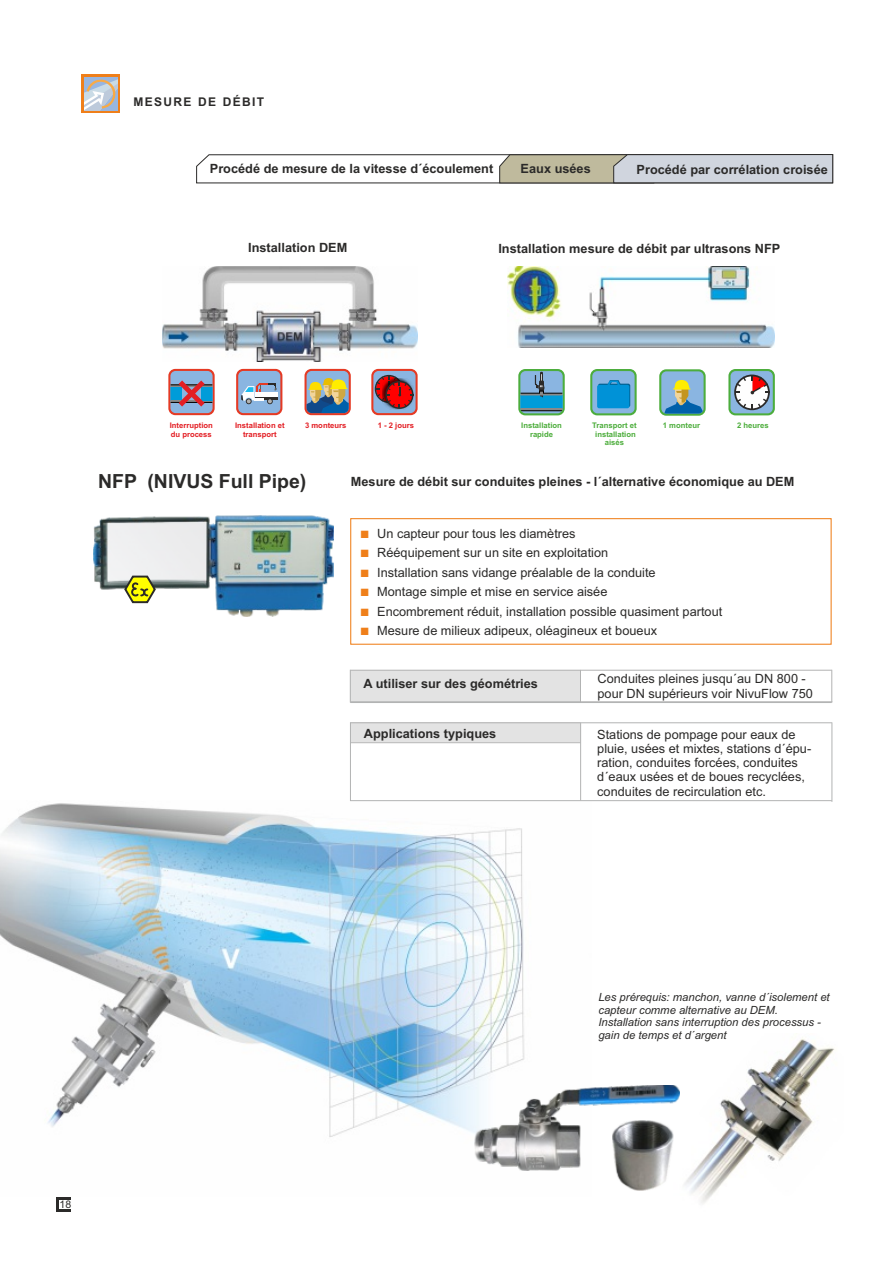
<style>
.page{position:relative;width:893px;height:1263px;background:#fff}
.page>*{position:absolute;margin:0;border:0;box-sizing:border-box;transform-origin:0 0}
.t1{font:700 19.5px "Arial";color:#2b2a29}
.t2{font:12.75px/14.2px "Arial";color:#2b2a29}
.t3{font:700 12.75px "Arial";color:#2b2a29}
.t4{font:700 12px "Arial";letter-spacing:.11em;color:#2b2a29}
.t5{font:italic 11.25px/12.8px "Arial";color:#2b2a29}
.t6{font:10.5px "Arial";color:#2b2a29}
.t7{font:700 7.65px/8.6px "Arial";color:#e31e24}
.t8{font:700 7.65px/8.6px "Arial";color:#4cad3b;text-align:center}
</style>
<div class="page">
<img style="left:0;top:801px;width:591px;height:370px">
<img style="left:684px;top:1039px;width:151px;height:165px">
<img style="left:616px;top:1170px;width:52px;height:20px">
<img style="left:475px;top:1085px;width:205px;height:85px">
<img style="left:94px;top:515px;width:239px;height:102px">
<div style="left:350px;top:518px;width:482px;height:127px;border:1px solid #ef7f1a"></div>
<div style="left:350px;top:670px;width:230px;height:32px;background:#e3e3e3"></div>
<hr style="left:350px;top:670px;width:482px;height:1px;background:#b2b3b3">
<div style="left:82px;top:75px;width:38px;height:38px;background:#ef7f1a"></div>
<div style="left:84px;top:77px;width:34px;height:34px;background:#98b6e0"></div>
<svg style="left:84px;top:79px;width:34px;height:32px"></svg>
<hr style="left:580px;top:670px;width:1px;height:32px;background:#b2b3b3">
<hr style="left:350px;top:670px;width:1px;height:32px;background:#b2b3b3">
<hr style="left:831px;top:670px;width:1px;height:32px;background:#b2b3b3">
<hr style="left:350px;top:702px;width:482px;height:1px;background:#b2b3b3">
<svg style="left:123px;top:575px;width:34px;height:34px"></svg>
<div style="left:351px;top:722px;width:230px;height:20px;background:#e3e3e3"></div>
<hr style="left:350px;top:722px;width:482px;height:1px;background:#b2b3b3">
<hr style="left:580px;top:723px;width:1px;height:77px;background:#b2b3b3">
<hr style="left:350px;top:722px;width:1px;height:79px;background:#b2b3b3">
<hr style="left:831px;top:722px;width:1px;height:80px;background:#b2b3b3">
<hr style="left:350px;top:800px;width:482px;height:1px;background:#b2b3b3">
<hr style="left:350px;top:742px;width:231px;height:1px;background:#b2b3b3">
<svg style="left:56px;top:1197px;width:15px;height:15px"></svg>
<hr style="left:351px;top:701px;width:481px;height:1px;background:#b2b3b3">
<img style="left:162px;top:267px;width:256px;height:95px">
<svg style="left:236px;top:369px;width:46px;height:46px"></svg>
<div style="left:238px;top:371px;width:42px;height:42px;background:#8ab5e1;border-radius:5px"></div>
<hr style="left:255px;top:397px;width:23px;height:3px;background:#2b2a29">
<div style="left:255px;top:392px;width:23px;height:5px;background:#fefefe"></div>
<svg style="left:241px;top:383px;width:36px;height:21px"></svg>
<svg style="left:304px;top:369px;width:47px;height:46px"></svg>
<div style="left:307px;top:371px;width:42px;height:42px;background:#8ab5e1;border-radius:5px"></div>
<svg style="left:307px;top:378px;width:42px;height:35px"></svg>
<svg style="left:371px;top:369px;width:47px;height:46px"></svg>
<div style="left:373px;top:371px;width:43px;height:42px;background:#8ab5e1;border-radius:5px"></div>
<svg style="left:375px;top:375px;width:38px;height:34px"></svg>
<svg style="left:168px;top:369px;width:47px;height:46px"></svg>
<div style="left:170px;top:371px;width:43px;height:42px;background:#8ab5e1;border-radius:5px"></div>
<div style="left:170px;top:387px;width:12px;height:13px;background:#009cd9"></div>
<hr style="left:170px;top:400px;width:43px;height:2px;background:#898989">
<hr style="left:170px;top:402px;width:43px;height:1px;background:#000">
<hr style="left:170px;top:385px;width:43px;height:2px;background:#898989">
<hr style="left:170px;top:385px;width:43px;height:1px;background:#000">
<div style="left:201px;top:387px;width:12px;height:13px;background:#009cd9"></div>
<svg style="left:179px;top:380px;width:26px;height:27px"></svg>
<div style="left:659px;top:369px;width:47px;height:47px;background:#4cad3d;border-radius:7px"></div>
<div style="left:661px;top:371px;width:43px;height:43px;background:#8ab5e1;border-radius:5px"></div>
<svg style="left:664px;top:380px;width:40px;height:34px"></svg>
<svg style="left:728px;top:369px;width:47px;height:46px"></svg>
<div style="left:730px;top:371px;width:43px;height:42px;background:#8ab5e1;border-radius:5px"></div>
<svg style="left:734px;top:375px;width:36px;height:35px"></svg>
<svg style="left:590px;top:369px;width:47px;height:46px"></svg>
<div style="left:592px;top:371px;width:43px;height:42px;background:#8ab5e1;border-radius:5px"></div>
<div style="left:598px;top:384px;width:32px;height:23px;background:#0083c3;border-radius:2px"></div>
<div style="left:597px;top:385px;width:32px;height:23px;background:#0092d7;border-radius:2px"></div>
<svg style="left:607px;top:380px;width:14px;height:5px"></svg>
<svg style="left:518px;top:369px;width:47px;height:46px"></svg>
<div style="left:520px;top:371px;width:43px;height:42px;background:#6585a5;border-radius:5px"></div>
<div style="left:520px;top:395px;width:43px;height:13px;background:#009cd9"></div>
<hr style="left:520px;top:408px;width:43px;height:3px;background:#898989">
<svg style="left:520px;top:372px;width:43px;height:26px"></svg>
<hr style="left:520px;top:410px;width:43px;height:1px;background:#000">
<img style="left:507px;top:266px;width:268px;height:81px">
<svg style="left:196px;top:154px;width:637px;height:30px"></svg>
<p class="t4" style="left:133px;top:97px;width:132px">MESURE DE DÉBIT</p>
<p class="t3" style="left:210px;top:164px;width:285px">Procédé de mesure de la vitesse d´écoulement</p>
<p class="t3" style="left:521px;top:164px;width:72px">Eaux usées</p>
<p class="t3" style="left:636px;top:165px;width:193px">Procédé par corrélation croisée</p>
<p class="t3" style="left:248px;top:243px;width:101px">Installation DEM</p>
<p class="t3" style="left:498px;top:244px;width:283px">Installation mesure de débit par ultrasons NFP</p>
<p class="t7" style="left:235px;top:422px;width:51px">Installation et</p>
<p class="t7" style="left:305px;top:422px;width:43px">3 monteurs</p>
<p class="t7" style="left:378px;top:422px;width:38px">1 - 2 jours</p>
<p class="t7" style="left:243px;top:430px;width:35px">transport</p>
<p class="t7" style="left:170px;top:422px;width:45px">Interruption du process</p>
<p class="t8" style="left:521px;top:422px;width:42px">Installation</p>
<p class="t8" style="left:737px;top:422px;width:33px">2 heures</p>
<p class="t8" style="left:592px;top:422px;width:46px">Transport et</p>
<p class="t8" style="left:663px;top:422px;width:39px">1 monteur</p>
<p class="t8" style="left:595px;top:431px;width:42px">installation aisés</p>
<p class="t8" style="left:530px;top:431px;width:25px">rapide</p>
<h1 class="t1" style="left:98px;top:473px;width:210px">NFP (NIVUS Full Pipe)</h1>
<p class="t3" style="left:351px;top:477px;width:445px">Mesure de débit sur conduites pleines - l´alternative économique au DEM</p>
<p class="t2" style="left:377px;top:525px;width:347px;line-height:19.5px">Un capteur pour tous les diamètres<br>Rééquipement sur un site en exploitation<br>Installation sans vidange préalable de la conduite<br>Montage simple et mise en service aisée<br>Encombrement réduit, installation possible quasiment partout Mesure de milieux adipeux, oléagineux et boueux</p>
<p class="t3" style="left:363px;top:679px;width:176px">A utiliser sur des géométries</p>
<p class="t3" style="left:364px;top:729px;width:134px">Applications typiques</p>
<p class="t2" style="left:597px;top:673px;width:217px">Conduites pleines jusqu´au DN 800 - pour DN supérieurs voir NivuFlow 750</p>
<p class="t2" style="left:597px;top:728px;width:216px">Stations de pompage pour eaux de pluie, usées et mixtes, stations d´épu&shy;ration, conduites forcées, conduites d´eaux usées et de boues recyclées, conduites de recirculation etc.</p>
<p class="t6" style="left:59px;top:1200px;width:13px">18</p>
<p class="t5" style="left:598px;top:991px;width:233px">Les prérequis: manchon, vanne d´isolement et capteur comme alternative au DEM.<br>Installation sans interruption des processus - gain de temps et d´argent</p>
</div>
